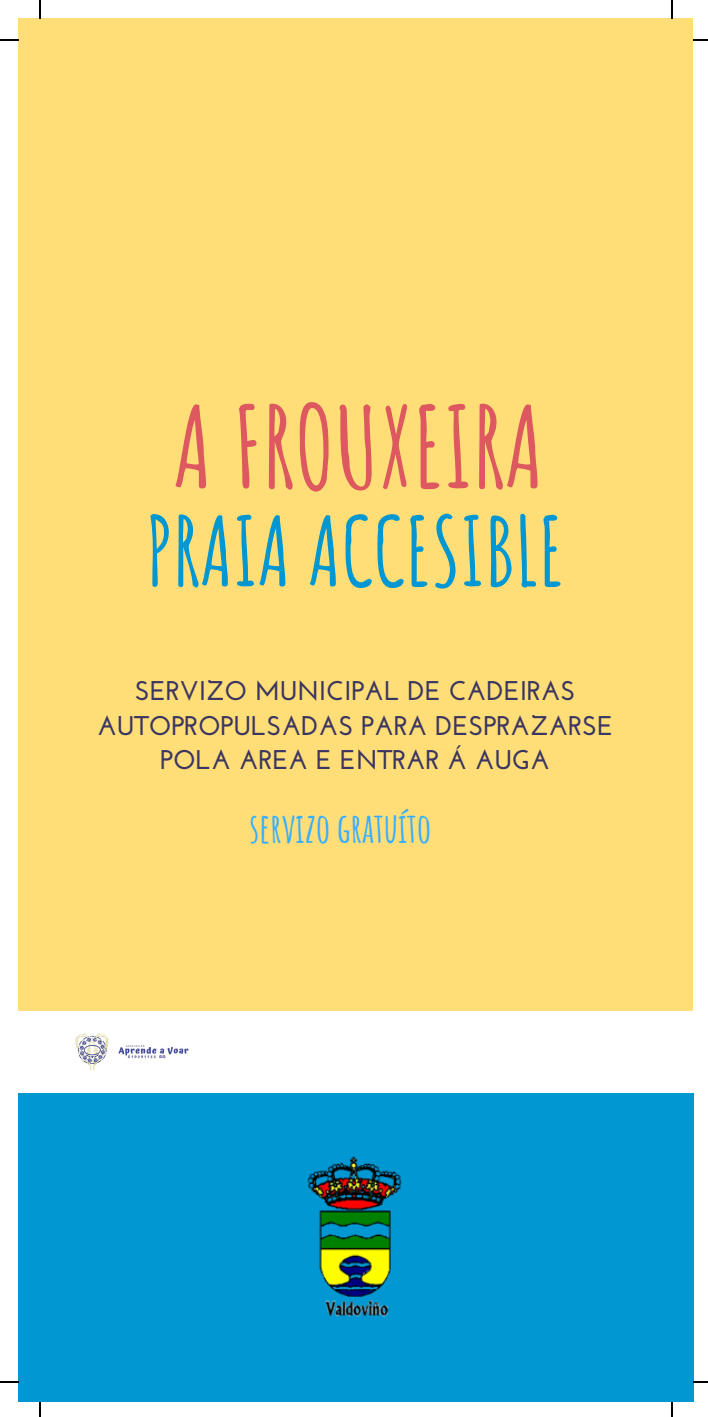
<style>
.page{position:relative;width:708px;height:1417px;background:#fff}
.page>*{position:absolute;margin:0;border:0;box-sizing:border-box;transform-origin:0 0}
.t1{font:700 111.6px "Amatic SC";color:#dd585f}
.t2{font:700 94.73px "Amatic SC";color:#0197d2}
.t3{font:700 40.5px "Amatic SC";letter-spacing:-.01em;color:#37afff}
.t4{font:700 27px/34.6px "Josefin Sans";letter-spacing:-.01em;color:#3b3561;text-align:center}
</style>
<div class="page">
<div style="left:19px;top:19px;width:674px;height:1382px;background:#ffde77"></div>
<div style="left:19px;top:1011px;width:674px;height:390px;background:#0197d2"></div>
<div style="left:19px;top:1011px;width:674px;height:81px;background:#fff"></div>
<img style="left:307px;top:1156px;width:95px;height:161px">
<img style="left:75px;top:1032px;width:114px;height:38px">
<svg style="left:39px;top:0;width:2px;height:19px"></svg>
<svg style="left:0;top:39px;width:19px;height:2px"></svg>
<svg style="left:671px;top:0;width:2px;height:19px"></svg>
<svg style="left:693px;top:39px;width:15px;height:2px"></svg>
<svg style="left:39px;top:1401px;width:2px;height:15px"></svg>
<svg style="left:0;top:1381px;width:19px;height:2px"></svg>
<svg style="left:671px;top:1401px;width:2px;height:15px"></svg>
<svg style="left:693px;top:1381px;width:15px;height:2px"></svg>
<h1 class="t1" style="left:173px;top:375px;width:372px">A FROUXEIRA</h1>
<h2 class="t2" style="left:146px;top:490px;width:420px">PRAIA ACCESIBLE</h2>
<p class="t4" style="left:97px;top:676px;width:517px">SERVIZO MUNICIPAL DE CADEIRAS<br>AUTOPROPULSADAS PARA DESPRAZARSE<br>POLA AREA E ENTRAR Á AUGA</p>
<h3 class="t3" style="left:249px;top:801px;width:183px">servizo gratuíto</h3>
</div>
